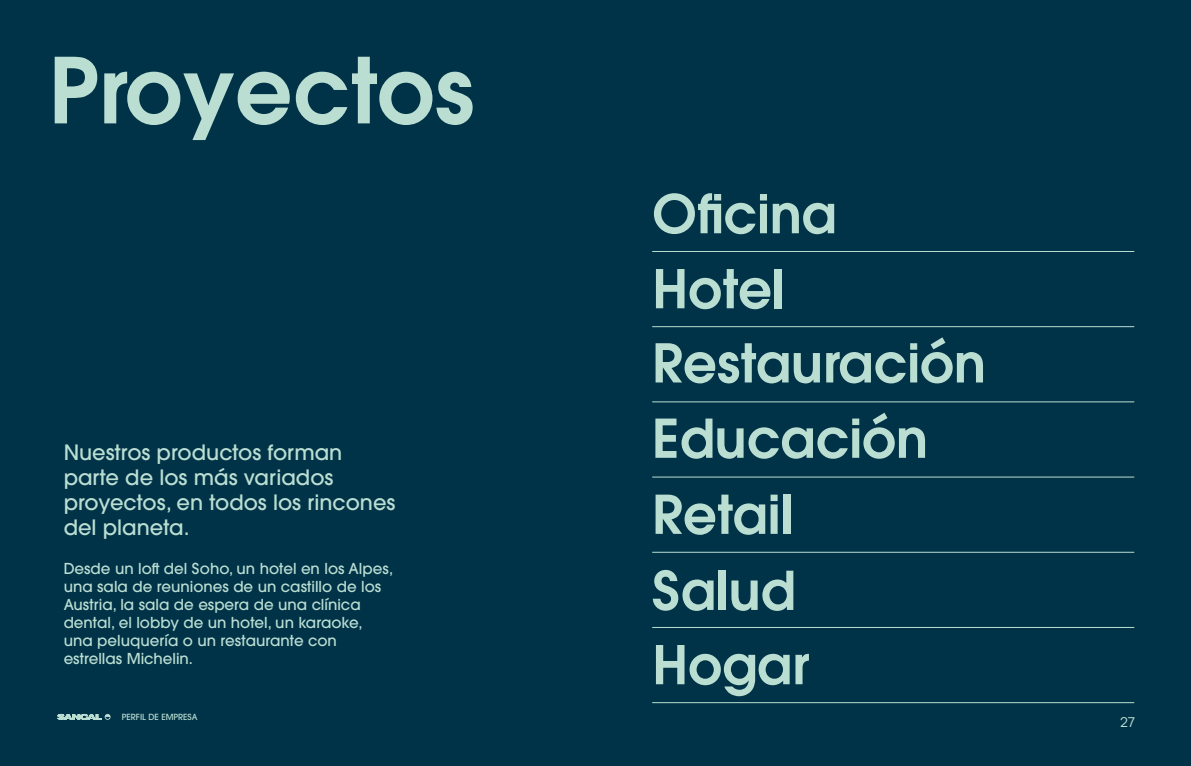
<style>
.page{position:relative;width:1191px;height:766px;background:#fff}
.page>*{position:absolute;margin:0;border:0;box-sizing:border-box;transform-origin:0 0}
.t1{font:600 90px "ITC Avant Garde Std";color:#bbded3}
.t2{font:600 53px/74.1px "ITC Avant Garde Std";color:#bbded3}
.t3{font:500 21px/25.2px "ITC Avant Garde Std";color:#bbded3}
.t4{font:500 15px/18px "ITC Avant Garde Std";color:#bbded3}
.t5{font:14px "Modern Era";color:#bbded3}
.t6{font:500 8.4px "ITC Avant Garde Std";color:#bbded3}
</style>
<div class="page">
<div style="left:0;top:0;width:1191px;height:765px;background:#003347"></div>
<svg style="left:57px;top:713px;width:54px;height:6px"></svg>
<hr style="left:652px;top:401px;width:482px;height:1px;background:#bbded3">
<hr style="left:652px;top:326px;width:482px;height:1px;background:#bbded3">
<hr style="left:652px;top:251px;width:482px;height:1px;background:#bbded3">
<hr style="left:652px;top:476px;width:482px;height:1px;background:#bbded3">
<hr style="left:652px;top:551px;width:482px;height:1px;background:#bbded3">
<hr style="left:652px;top:626px;width:482px;height:1px;background:#bbded3">
<hr style="left:652px;top:702px;width:482px;height:1px;background:#bbded3">
<h1 class="t1" style="left:48px;top:31px;width:427px">Proyectos</h1>
<h3 class="t3" style="left:64px;top:440px;width:333px">Nuestros productos forman parte de los más variados proyectos, en todos los rincones del planeta.</h3>
<p class="t4" style="left:64px;top:559px;width:331px">Desde un loft del Soho, un hotel en los Alpes, una sala de reuniones de un castillo de los Austria, la sala de espera de una clínica dental, el lobby de un hotel, un karaoke, una peluquería o un restaurante con estrellas Michelin.</p>
<p class="t6" style="left:122px;top:712px;width:77px">PERFIL DE EMPRESA</p>
<h2 class="t2" style="left:652px;top:176px;width:186px">Oficina</h2>
<h2 class="t2" style="left:652px;top:251px;width:335px">Hotel<br>Restauración</h2>
<h2 class="t2" style="left:652px;top:400px;width:277px">Educación</h2>
<h2 class="t2" style="left:652px;top:475px;width:145px;line-height:76px">Retail<br>Salud</h2>
<h2 class="t2" style="left:652px;top:626px;width:158px">Hogar</h2>
<p class="t5" style="left:1120px;top:715px;width:16px">27</p>
</div>
